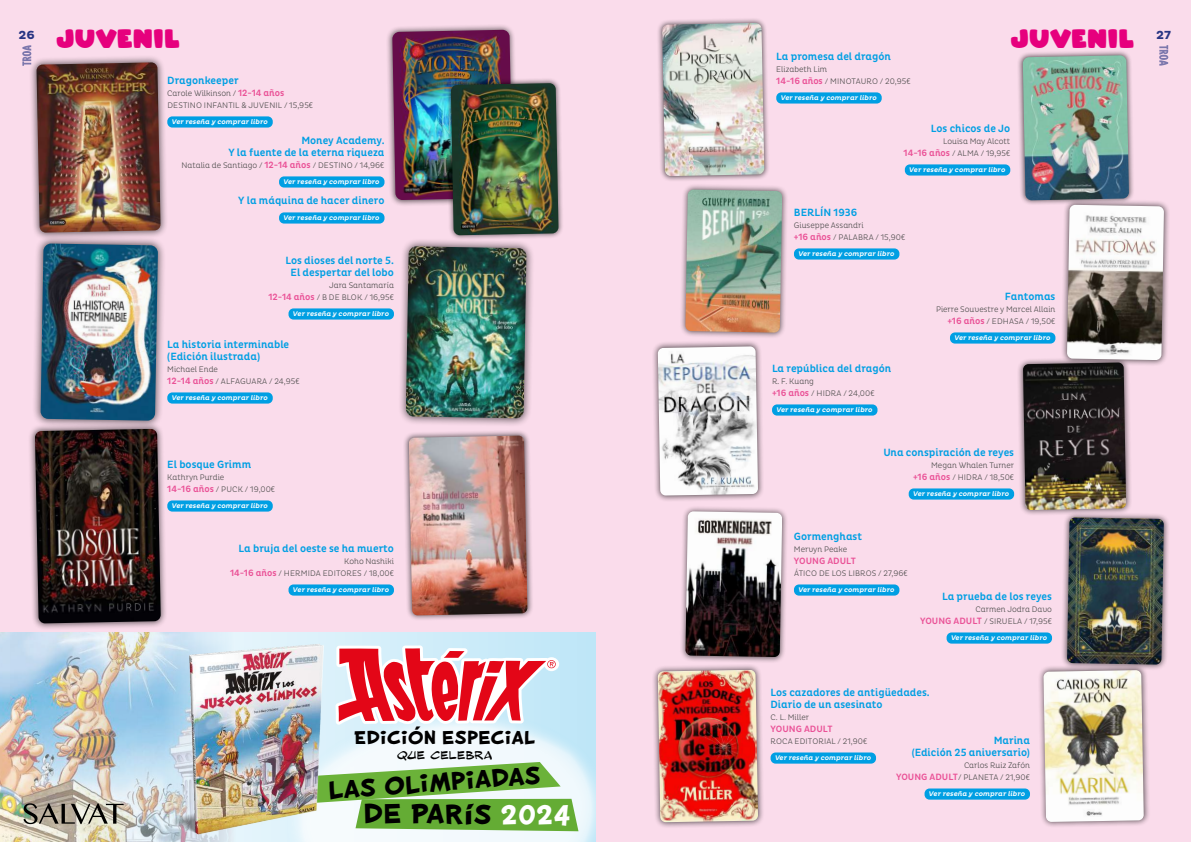
<style>
.page{position:relative;width:1191px;height:842px;background:#fff}
.page>*{position:absolute;margin:0;border:0;box-sizing:border-box;transform-origin:0 0}
.t1{font:35.4px "BD Asterix Boldus";letter-spacing:-.01em;color:#000}
.t2{font:32.2px "BD Asterix Boldus";color:#000}
.t3{font:25px "ARCO";letter-spacing:.04em;color:#e6007d}
.t4{font:24.1px "BD Asterix Boldus";color:#000}
.t5{font:16px "BD Asterix Big Reg";color:#000}
.t6{font:700 11.9px "Pluto";color:#283583}
.t7{font:500 10.7px/12px "Pluto Cond";color:#009fe3}
.t8{font:500 9.3px "Pluto Cond";color:#ea5297}
.t9{font:300 8.2px/12px "Pluto Cond";color:#4a4a49;text-align:right}
.t10{font:italic 500 6.9px "Pluto";color:#fff}
.s1{font-weight:500;font-size:9.3px;color:#ea5297}
.s2{color:#fff}
</style>
<div class="page">
<div style="left:595px;top:0;width:596px;height:842px;background:#fadceb"></div>
<div style="left:0;top:0;width:595px;height:842px;background:#fadceb"></div>
<div style="left:288px;top:584px;width:106px;height:12px;background:#009fe3;border-radius:5px"></div>
<div style="left:288px;top:308px;width:106px;height:12px;background:#009fe3;border-radius:5px"></div>
<div style="left:167px;top:392px;width:106px;height:12px;background:#009fe3;border-radius:5px"></div>
<div style="left:403px;top:429px;width:130px;height:192px;background:#000;opacity:.65"></div>
<img style="left:409px;top:436px;width:118px;height:179px">
<div style="left:32px;top:235px;width:134px;height:194px;background:#000;opacity:.65"></div>
<img style="left:41px;top:244px;width:117px;height:177px">
<div style="left:167px;top:500px;width:106px;height:12px;background:#009fe3;border-radius:5px"></div>
<div style="left:28px;top:422px;width:140px;height:208px;background:#000;opacity:.65"></div>
<img style="left:35px;top:429px;width:126px;height:194px">
<div style="left:397px;top:238px;width:138px;height:188px;background:#000;opacity:.65"></div>
<img style="left:406px;top:246px;width:120px;height:172px">
<div style="left:386px;top:24px;width:133px;height:182px;background:#000;opacity:.65"></div>
<img style="left:392px;top:30px;width:120px;height:170px">
<div style="left:445px;top:77px;width:119px;height:164px;background:#000;opacity:.65"></div>
<img style="left:451px;top:83px;width:107px;height:152px">
<div style="left:29px;top:55px;width:139px;height:185px;background:#000;opacity:.65"></div>
<img style="left:36px;top:62px;width:124px;height:171px">
<div style="left:279px;top:176px;width:105px;height:12px;background:#009fe3;border-radius:5px"></div>
<div style="left:279px;top:212px;width:105px;height:12px;background:#009fe3;border-radius:5px"></div>
<div style="left:167px;top:116px;width:106px;height:12px;background:#009fe3;border-radius:5px"></div>
<div style="left:776px;top:92px;width:105px;height:12px;background:#009fe3;border-radius:5px"></div>
<div style="left:905px;top:164px;width:105px;height:12px;background:#009fe3;border-radius:5px"></div>
<div style="left:950px;top:332px;width:105px;height:12px;background:#009fe3;border-radius:5px"></div>
<div style="left:908px;top:488px;width:106px;height:12px;background:#009fe3;border-radius:5px"></div>
<div style="left:924px;top:788px;width:106px;height:12px;background:#009fe3;border-radius:5px"></div>
<div style="left:946px;top:632px;width:106px;height:12px;background:#009fe3;border-radius:5px"></div>
<div style="left:794px;top:248px;width:105px;height:12px;background:#009fe3;border-radius:5px"></div>
<div style="left:770px;top:752px;width:106px;height:12px;background:#009fe3;border-radius:5px"></div>
<div style="left:794px;top:584px;width:105px;height:12px;background:#009fe3;border-radius:5px"></div>
<div style="left:772px;top:404px;width:105px;height:12px;background:#009fe3;border-radius:5px"></div>
<div style="left:656px;top:17px;width:114px;height:165px;background:#000;opacity:.65"></div>
<img style="left:662px;top:23px;width:102px;height:153px">
<div style="left:1017px;top:50px;width:117px;height:156px;background:#000;opacity:.65"></div>
<img style="left:1022px;top:55px;width:107px;height:145px">
<div style="left:651px;top:340px;width:113px;height:162px;background:#000;opacity:.65"></div>
<img style="left:658px;top:346px;width:100px;height:149px">
<div style="left:1016px;top:356px;width:116px;height:160px;background:#000;opacity:.65"></div>
<img style="left:1023px;top:362px;width:103px;height:148px">
<div style="left:651px;top:663px;width:113px;height:165px;background:#000;opacity:.65"></div>
<img style="left:658px;top:670px;width:100px;height:152px">
<div style="left:1037px;top:664px;width:113px;height:164px;background:#000;opacity:.65"></div>
<img style="left:1043px;top:670px;width:100px;height:152px">
<div style="left:679px;top:183px;width:109px;height:156px;background:#000;opacity:.65"></div>
<img style="left:685px;top:190px;width:97px;height:143px">
<div style="left:1060px;top:198px;width:110px;height:168px;background:#000;opacity:.65"></div>
<img style="left:1067px;top:205px;width:97px;height:155px">
<div style="left:679px;top:505px;width:109px;height:158px;background:#000;opacity:.65"></div>
<img style="left:685px;top:511px;width:97px;height:146px">
<div style="left:1060px;top:511px;width:110px;height:160px;background:#000;opacity:.65"></div>
<img style="left:1067px;top:517px;width:96px;height:147px">
<svg style="left:241px;top:632px;width:354px;height:210px;background:#ccebf8"></svg>
<svg style="left:276px;top:697px;width:319px;height:145px;background:#e4f4fb"></svg>
<img style="left:0;top:632px;width:241px;height:210px">
<svg style="left:335px;top:645px;width:224px;height:80px;background:#e38691"></svg>
<svg style="left:23px;top:803px;width:101px;height:21px;background:#908c80"></svg>
<svg style="left:325px;top:762px;width:253px;height:69px;background:#8ec36d"></svg>
<img style="left:166px;top:640px;width:159px;height:197px">
<svg style="left:1159px;top:45px;width:9px;height:21px"></svg>
<svg style="left:22px;top:45px;width:9px;height:21px"></svg>
<h3 class="t3" style="left:57px;top:24px;width:125px">JUVENIL</h3>
<h3 class="t3" style="left:1011px;top:24px;width:125px">JUVENIL</h3>
<h3 class="t6" style="left:19px;top:29px;width:18px">26</h3>
<h3 class="t6" style="left:1156px;top:28px;width:16px">27</h3>
<h3 class="t7" style="left:167px;top:75px;width:73px">Dragonkeeper</h3>
<p class="t9" style="left:167px;top:87px;width:147px;text-align:left">Carole Wilkinson / <span class="s1">12-14 años<br></span>DESTINO INFANTIL &amp; JUVENIL / 15,95€</p>
<p class="t10" style="left:172px;top:118px;width:98px">Ver reseña y comprar libro</p>
<h3 class="t7" style="left:228px;top:135px;width:158px;text-align:right">Money Academy.<br>Y la fuente de la eterna riqueza</h3>
<p class="t9" style="left:181px;top:159px;width:204px">Natalia de Santiago / <span class="s1">12-14 años</span> / DESTINO / 14,96€</p>
<p class="t10" style="left:283px;top:178px;width:98px">Ver reseña y comprar libro</p>
<h3 class="t7" style="left:238px;top:195px;width:148px">Y la máquina de hacer dinero</h3>
<p class="t10" style="left:283px;top:214px;width:98px">Ver reseña y comprar libro</p>
<h3 class="t7" style="left:285px;top:255px;width:110px;text-align:center">Los dioses del norte 5.<br>El despertar del lobo</h3>
<p class="t9" style="left:268px;top:279px;width:127px">Jara Santamaría<br><span class="s1">12-14 años</span> / B DE BLOK / 16,95€</p>
<p class="t10" style="left:293px;top:310px;width:98px">Ver reseña y comprar libro</p>
<h3 class="t7" style="left:167px;top:339px;width:123px">La historia interminable (Edición ilustrada)</h3>
<p class="t9" style="left:167px;top:363px;width:134px;text-align:left">Michael Ende<br><span class="s1">12-14 años</span> / ALFAGUARA / 24,95€</p>
<p class="t10" style="left:172px;top:394px;width:98px">Ver reseña y comprar libro</p>
<h3 class="t7" style="left:167px;top:459px;width:85px">El bosque Grimm</h3>
<p class="t9" style="left:167px;top:471px;width:109px;text-align:left">Kathryn Purdie<br><span class="s1">14-16 años</span> / PUCK / 19,00€</p>
<p class="t10" style="left:172px;top:502px;width:98px">Ver reseña y comprar libro</p>
<h3 class="t7" style="left:239px;top:543px;width:157px">La bruja del oeste se ha muerto</h3>
<p class="t9" style="left:230px;top:555px;width:165px">Koho Nashiki<br><span class="s1">14-16 años</span> / HERMIDA EDITORES / 18,00€</p>
<p class="t10" style="left:293px;top:586px;width:98px">Ver reseña y comprar libro</p>
<h3 class="t4" style="left:354px;top:725px;width:183px">Edición especial</h3>
<h3 class="t5" style="left:397px;top:746px;width:97px">que celebra</h3>
<h2 class="t2" style="left:327px;top:774px;width:214px;rotate:-4deg">las Olimpiadas</h2>
<h1 class="t1" style="left:363px;top:796px;width:209px">de París <span class="s2">2024</span></h1>
<h3 class="t7" style="left:776px;top:51px;width:116px">La promesa del dragón</h3>
<p class="t9" style="left:776px;top:63px;width:136px;text-align:left">Elizabeth Lim<br><span class="s1">14-16 años</span> / MINOTAURO / 20,95€</p>
<p class="t10" style="left:780px;top:94px;width:98px">Ver reseña y comprar libro</p>
<h3 class="t7" style="left:931px;top:123px;width:81px">Los chicos de Jo</h3>
<p class="t9" style="left:903px;top:135px;width:108px">Louisa May Alcott<br><span class="s1">14-16 años</span> / ALMA / 19,95€</p>
<p class="t10" style="left:909px;top:166px;width:98px">Ver reseña y comprar libro</p>
<h3 class="t7" style="left:794px;top:207px;width:65px">BERLÍN 1936</h3>
<p class="t9" style="left:794px;top:219px;width:113px;text-align:left">Giuseppe Assandri<br><span class="s1">+16 años</span> / PALABRA / 15,90€</p>
<p class="t10" style="left:798px;top:250px;width:98px">Ver reseña y comprar libro</p>
<h3 class="t7" style="left:772px;top:363px;width:121px">La república del dragón</h3>
<p class="t9" style="left:772px;top:375px;width:104px;text-align:left">R. F. Kuang<br><span class="s1">+16 años</span> / HIDRA / 24,00€</p>
<p class="t10" style="left:776px;top:406px;width:98px">Ver reseña y comprar libro</p>
<h3 class="t7" style="left:1005px;top:291px;width:52px">Fantomas</h3>
<p class="t9" style="left:936px;top:303px;width:121px">Pierre Souvestre y Marcel Allain <span class="s1">+16 años</span> / EDHASA / 19,50€</p>
<p class="t10" style="left:954px;top:334px;width:98px">Ver reseña y comprar libro</p>
<h3 class="t7" style="left:883px;top:447px;width:132px">Una conspiración de reyes</h3>
<p class="t9" style="left:913px;top:459px;width:102px">Megan Whalen Turner<br><span class="s1">+16 años</span> / HIDRA / 18,50€</p>
<p class="t10" style="left:913px;top:490px;width:98px">Ver reseña y comprar libro</p>
<h3 class="t7" style="left:794px;top:531px;width:70px">Gormenghast</h3>
<p class="t9" style="left:794px;top:543px;width:55px">Mervyn Peake</p>
<p class="t8" style="left:794px;top:556px;width:63px">YOUNG ADULT</p>
<p class="t9" style="left:794px;top:567px;width:115px">ÁTICO DE LOS LIBROS / 27,96€</p>
<p class="t10" style="left:798px;top:586px;width:98px">Ver reseña y comprar libro</p>
<h3 class="t7" style="left:942px;top:591px;width:111px">La prueba de los reyes</h3>
<p class="t9" style="left:920px;top:603px;width:133px">Carmen Jodra Davo<br><span class="s1">YOUNG ADULT</span> / SIRUELA / 17,95€</p>
<p class="t10" style="left:951px;top:634px;width:98px">Ver reseña y comprar libro</p>
<h3 class="t7" style="left:770px;top:687px;width:161px">Los cazadores de antigüedades.<br>Diario de un asesinato</h3>
<p class="t9" style="left:770px;top:711px;width:40px">C. L. Miller</p>
<p class="t8" style="left:770px;top:724px;width:63px">YOUNG ADULT</p>
<p class="t9" style="left:770px;top:735px;width:98px">ROCA EDITORIAL / 21,90€</p>
<p class="t10" style="left:775px;top:754px;width:98px">Ver reseña y comprar libro</p>
<h3 class="t7" style="left:911px;top:735px;width:120px;text-align:right">Marina<br>(Edición 25 aniversario)</h3>
<p class="t9" style="left:896px;top:759px;width:135px">Carlos Ruiz Zafón<br><span class="s1">YOUNG ADULT</span>/ PLANETA / 21,90€</p>
<p class="t10" style="left:929px;top:790px;width:98px">Ver reseña y comprar libro</p>
</div>
